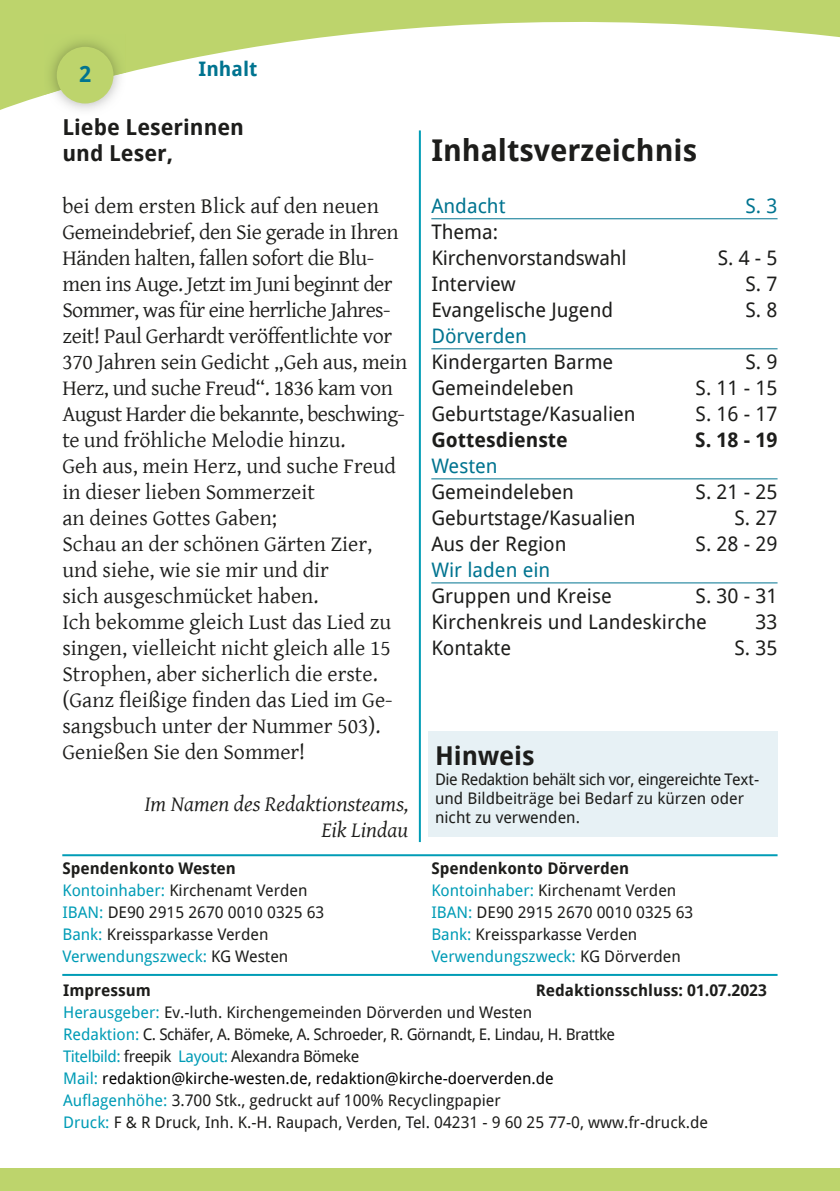
<style>
.page{position:relative;width:840px;height:1191px;background:#fff}
.page>*{position:absolute;margin:0;border:0;box-sizing:border-box;transform-origin:0 0}
.t1{font:700 30px "Droid Sans";color:#1d1d1b}
.t2{font:700 26px "Droid Sans";color:#1d1d1b}
.t3{font:22px/26px "Gentium Basic";color:#1d1d1b}
.t4{font:italic 22px/26px "Gentium Basic";color:#1d1d1b;text-align:right}
.t5{font:700 22px/26px "Droid Sans";color:#1d1d1b}
.t6{font:700 22px "Droid Sans";color:#007490}
.t7{font:20px/26px "Droid Sans";color:#1d1d1b}
.t8{font:20px "Droid Sans";color:#007490}
.t9{font:700 20px "Droid Sans";color:#1d1d1b}
.t10{font:700 20px "Droid Sans";color:#007490}
.t11{font:16px/22px "Droid Sans";color:#1d1d1b}
.t12{font:700 16px "Droid Sans";color:#1d1d1b}
.s1{font-weight:700}
.s2{color:#009cb6}
.s3{color:#000}
</style>
<div class="page">
<svg style="left:0;top:0;width:839px;height:110px"></svg>
<img style="left:44px;top:95px;width:82px;height:15px">
<img style="left:44px;top:34px;width:82px;height:61px">
<div style="left:57px;top:47px;width:56px;height:56px;background:#bdd46c;border-radius:50%"></div>
<div style="left:0;top:1168px;width:839px;height:23px;background:#bdd46c"></div>
<hr style="left:431px;top:218px;width:346px;height:1px;background:#007490">
<hr style="left:431px;top:348px;width:346px;height:1px;background:#007490">
<hr style="left:431px;top:478px;width:346px;height:1px;background:#007490">
<hr style="left:431px;top:582px;width:346px;height:1px;background:#007490">
<hr style="left:418px;top:130px;width:2px;height:712px;background:#009cb6">
<hr style="left:62px;top:974px;width:715px;height:2px;background:#009cb6">
<hr style="left:62px;top:854px;width:715px;height:2px;background:#009cb6">
<div style="left:427px;top:731px;width:350px;height:106px;background:#e7f1f5"></div>
<h3 class="t6" style="left:79px;top:58px;width:14px">2</h3>
<p class="t10" style="left:198px;top:55px;width:60px">Inhalt</p>
<h3 class="t5" style="left:62px;top:113px;width:183px">Liebe Leserinnen und Leser,</h3>
<p class="t3" style="left:62px;top:192px;width:346px">bei dem ersten Blick auf den neuen Gemeindebrief, den Sie gerade in Ihren Händen halten, fallen sofort die Blu&shy;men ins Auge. Jetzt im Juni beginnt der Sommer, was für eine herrliche Jahres&shy;zeit! Paul Gerhardt veröffentlichte vor 370 Jahren sein Gedicht „Geh aus, mein Herz, und suche Freud“. 1836 kam von August Harder die bekannte, beschwing&shy;te und fröhliche Melodie hinzu.<br>Geh aus, mein Herz, und suche Freud in dieser lieben Sommerzeit<br>an deines Gottes Gaben;<br>Schau an der schönen Gärten Zier, und siehe, wie sie mir und dir<br>sich ausgeschmücket haben.<br>Ich bekomme gleich Lust das Lied zu singen, vielleicht nicht gleich alle 15<br>Strophen, aber sicherlich die erste. (Ganz fleißige finden das Lied im Ge&shy;sangsbuch unter der Nummer 503).<br>Genießen Sie den Sommer!</p>
<h3 class="t4" style="left:144px;top:790px;width:265px">Im Namen des Redaktionsteams,<br>Eik Lindau</h3>
<h1 class="t1" style="left:431px;top:129px;width:267px">Inhaltsverzeichnis</h1>
<p class="t8" style="left:431px;top:192px;width:76px">Andacht</p>
<p class="t8" style="left:745px;top:192px;width:33px">S. 3</p>
<p class="t7" style="left:431px;top:218px;width:196px">Thema:<br>Kirchenvorstandswahl</p>
<p class="t7" style="left:717px;top:244px;width:61px">S. 4 - 5</p>
<p class="t7" style="left:431px;top:270px;width:86px">Interview</p>
<p class="t7" style="left:745px;top:270px;width:33px">S. 7</p>
<p class="t7" style="left:431px;top:296px;width:183px">Evangelische Jugend</p>
<p class="t7" style="left:745px;top:296px;width:33px">S. 8</p>
<p class="t8" style="left:431px;top:322px;width:97px">Dörverden</p>
<p class="t7" style="left:431px;top:348px;width:183px">Kindergarten Barme</p>
<p class="t7" style="left:745px;top:348px;width:33px">S. 9</p>
<p class="t7" style="left:431px;top:374px;width:144px">Gemeindeleben</p>
<p class="t7" style="left:695px;top:374px;width:83px">S. 11 - 15</p>
<p class="t7" style="left:431px;top:400px;width:206px">Geburtstage/Kasualien</p>
<p class="t7" style="left:695px;top:400px;width:83px">S. 16 - 17</p>
<p class="t9" style="left:431px;top:425px;width:138px">Gottesdienste</p>
<p class="t9" style="left:694px;top:425px;width:84px">S. 18 - 19</p>
<p class="t8" style="left:431px;top:452px;width:68px">Westen</p>
<p class="t7" style="left:431px;top:478px;width:144px">Gemeindeleben</p>
<p class="t7" style="left:695px;top:478px;width:83px">S. 21 - 25</p>
<p class="t7" style="left:431px;top:504px;width:206px">Geburtstage/Kasualien</p>
<p class="t7" style="left:734px;top:504px;width:44px">S. 27</p>
<p class="t7" style="left:431px;top:530px;width:137px">Aus der Region</p>
<p class="t7" style="left:695px;top:530px;width:83px">S. 28 - 29</p>
<p class="t8" style="left:431px;top:556px;width:120px">Wir laden ein</p>
<p class="t7" style="left:431px;top:582px;width:182px">Gruppen und Kreise</p>
<p class="t7" style="left:431px;top:582px;width:347px;text-indent:264px">S. 30 - 31<br>Kirchenkreis und Landeskirche</p>
<p class="t7" style="left:755px;top:608px;width:24px">33</p>
<p class="t7" style="left:431px;top:634px;width:81px">Kontakte</p>
<p class="t7" style="left:734px;top:634px;width:44px">S. 35</p>
<h2 class="t2" style="left:435px;top:737px;width:101px">Hinweis</h2>
<p class="t11" style="left:435px;top:769px;width:325px;line-height:19.2px">Die Redaktion behält sich vor, eingereichte Text&shy;und Bildbeiträge bei Bedarf zu kürzen oder nicht zu verwenden.</p>
<p class="t11" style="left:62px;top:857px;width:263px"><span class="s1">Spendenkonto Westen<br></span><span class="s2">Kontoinhaber:</span> Kirchenamt Verden<br><span class="s2">IBAN:</span> DE90 2915 2670 0010 0325 63<br><span class="s2">Bank:</span> Kreissparkasse Verden<br><span class="s2">Verwendungszweck:</span> KG Westen</p>
<p class="t11" style="left:431px;top:857px;width:263px"><span class="s1">Spendenkonto Dörverden<br></span><span class="s2">Kontoinhaber:</span> Kirchenamt Verden<br><span class="s2">IBAN:</span> DE90 2915 2670 0010 0325 63<br><span class="s2">Bank:</span> Kreissparkasse Verden<br><span class="s2">Verwendungszweck:</span> KG Dörverden</p>
<p class="t12" style="left:63px;top:978px;width:89px">Impressum</p>
<p class="t12" style="left:535px;top:978px;width:232px">Redaktionsschluss: 01.07.2023</p>
<p class="t11" style="left:63px;top:1000px;width:646px"><span class="s2">Herausgeber:</span> Ev.-luth. Kirchengemeinden Dörverden und Westen<br><span class="s2">Redaktion:</span> C. Schäfer, A. Bömeke, A. Schroeder, R. Görnandt, E. Lindau, H. Brattke<br><span class="s2">Titelbild:</span> freepik <span class="s2">Layout:</span> Alexandra Bömeke<br><span class="s2">Mail:</span> <span class="s3">redaktion@kirche-westen.de, redaktion@kirche-doerverden.de<br></span><span class="s2">Auflagenhöhe:</span> 3.700 Stk., gedruckt auf 100% Recyclingpapier<br><span class="s2">Druck:</span> F &amp; R Druck, Inh. K.-H. Raupach, Verden, Tel. 04231 - 9 60 25 77-0, www.fr-druck.de</p>
</div>
